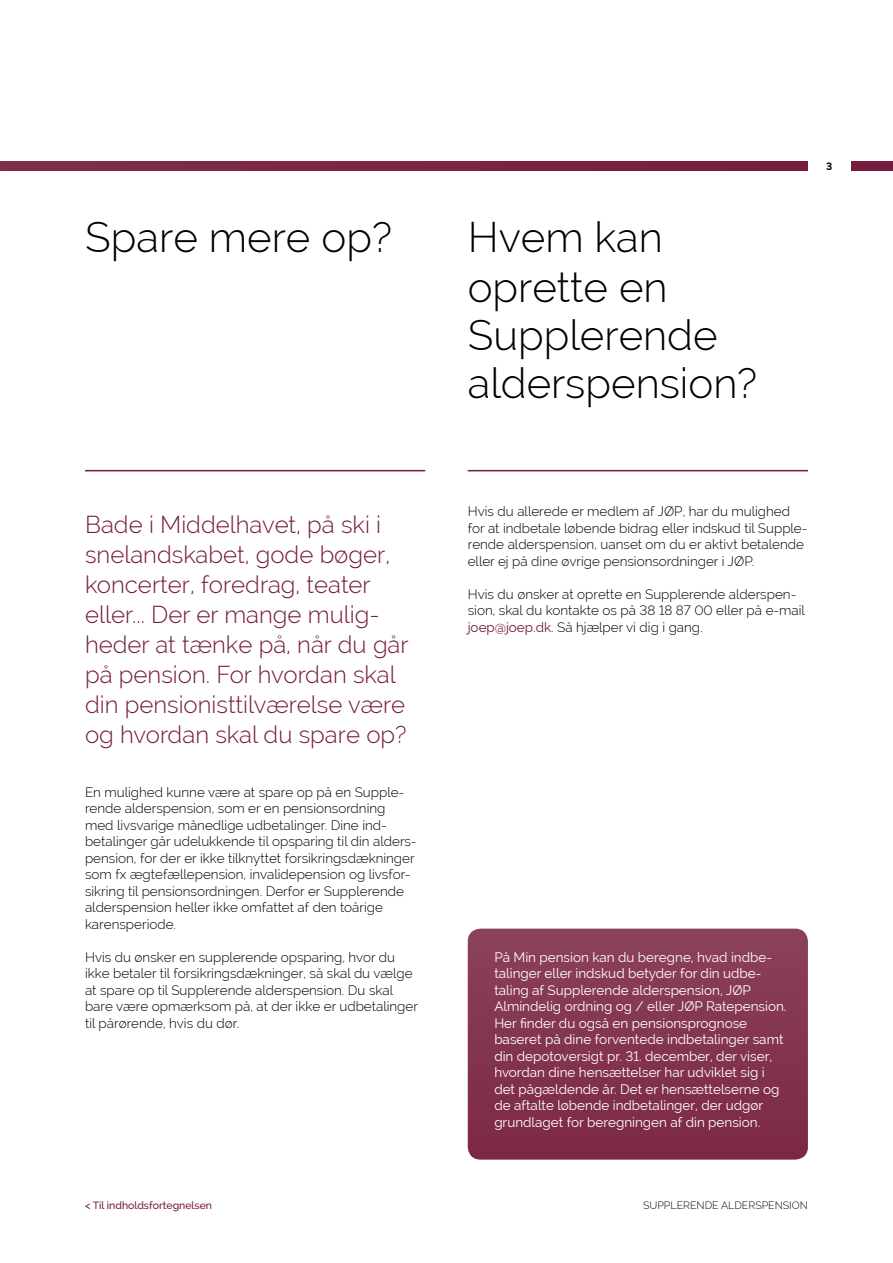
<style>
.page{position:relative;width:893px;height:1263px;background:#fff}
.page>*{position:absolute;margin:0;border:0;box-sizing:border-box;transform-origin:0 0}
.t1{font:300 42px/48.4px "Raleway";color:#000}
.t2{font:300 24px/30px "Raleway";color:#751a3c}
.t3{font:300 13.5px/16.5px "Raleway";color:#000}
.t4{font:13.5px/16.5px "Raleway";color:#fff}
.t5{font:300 10.5px "Raleway";color:#000}
.t6{font:500 10.5px "Raleway";color:#751a3c}
.t7{font:700 10.5px "Raleway";color:#000}
.s1{font-weight:400;color:#751a3c}
</style>
<div class="page">
<div style="left:0;top:161px;width:893px;height:9px;background:#7a2543"></div>
<div style="left:808px;top:160px;width:42px;height:17px;background:#fff"></div>
<hr style="left:85px;top:470px;width:340px;height:1px;background:#751a3c">
<hr style="left:468px;top:470px;width:340px;height:1px;background:#751a3c">
<svg style="left:468px;top:929px;width:340px;height:231px;background:#84354e"></svg>
<h1 class="t1" style="left:85px;top:213px;width:308px">Spare mere op?</h1>
<h1 class="t1" style="left:468px;top:213px;width:291px">Hvem kan oprette en<br>Supplerende alderspension?</h1>
<p class="t7" style="left:826px;top:160px;width:8px">3</p>
<p class="t3" style="left:468px;top:503px;width:341px">Hvis du allerede er medlem af JØP, har du mulighed for at indbetale løbende bidrag eller indskud til Supple&shy;rende alderspension, uanset om du er aktivt betalende eller ej på dine øvrige pensionsordninger i JØP.</p>
<p class="t3" style="left:468px;top:585px;width:339px">Hvis du ønsker at oprette en Supplerende alderspen&shy;sion, skal du kontakte os på 38 18 87 00 eller på e-mail <span class="s1">joep@joep.dk</span>. Så hjælper vi dig i gang.</p>
<h2 class="t2" style="left:85px;top:509px;width:325px">Bade i Middelhavet, på ski i snelandskabet, gode bøger, koncerter, foredrag, teater eller... Der er mange mulig&shy;heder at tænke på, når du går på pension. For hvordan skal din pensionisttilværelse være og hvordan skal du spare op?</h2>
<p class="t3" style="left:85px;top:783px;width:331px">En mulighed kunne være at spare op på en Supple&shy;rende alderspension, som er en pensionsordning med livsvarige månedlige udbetalinger. Dine ind&shy;betalinger går udelukkende til opsparing til din alders&shy;pension, for der er ikke tilknyttet forsikringsdækninger som fx ægtefællepension, invalidepension og livsfor&shy;sikring til pensionsordningen. Derfor er Supplerende alderspension heller ikke omfattet af den toårige karensperiode.</p>
<p class="t3" style="left:85px;top:948px;width:334px">Hvis du ønsker en supplerende opsparing, hvor du ikke betaler til forsikringsdækninger, så skal du vælge at spare op til Supplerende alderspension. Du skal bare være opmærksom på, at der ikke er udbetalinger til pårørende, hvis du dør.</p>
<p class="t4" style="left:494px;top:948px;width:294px">På Min pension kan du beregne, hvad indbe&shy;talinger eller indskud betyder for din udbe&shy;taling af Supplerende alderspension, JØP Almindelig ordning og / eller JØP Ratepension.<br>Her finder du også en pensionsprognose baseret på dine forventede indbetalinger samt din depotoversigt pr. 31. december, der viser, hvordan dine hensættelser har udviklet sig i det pågældende år. Det er hensættelserne og de aftalte løbende indbetalinger, der udgør grundlaget for beregningen af din pension.</p>
<p class="t6" style="left:85px;top:1199px;width:129px">&lt; Til indholdsfortegnelsen</p>
<p class="t5" style="left:643px;top:1199px;width:166px">SUPPLERENDE ALDERSPENSION</p>
</div>
